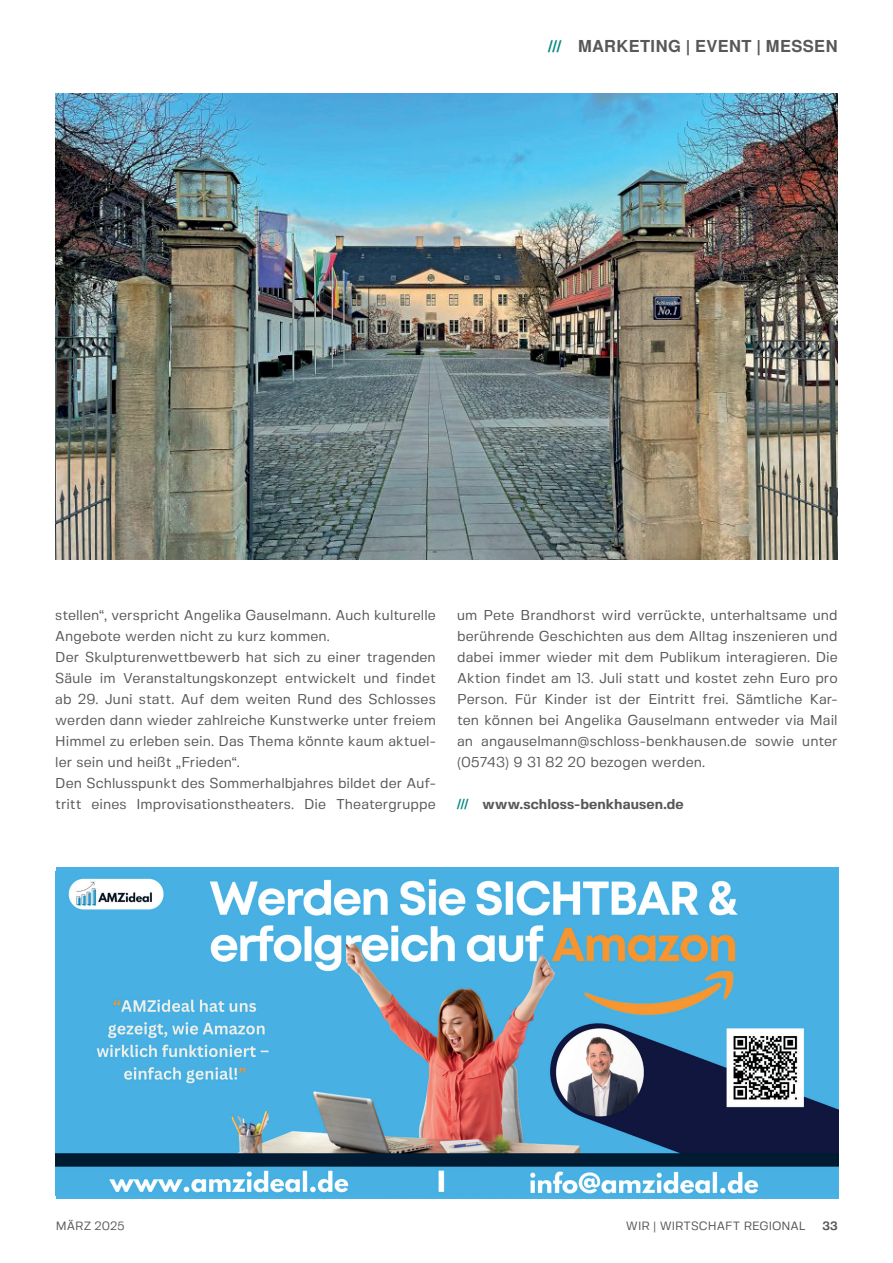
<style>
.page{position:relative;width:893px;height:1263px;background:#fff}
.page>*{position:absolute;margin:0;border:0;box-sizing:border-box;transform-origin:0 0}
.t1{font:700 16.5px "Te X Gyre Heros";letter-spacing:.025em;color:#57585a}
.t2{font:14.25px/21px "Fivo Sans";letter-spacing:.005em;color:#57585a}
.t3{font:700 14.25px "Fivo Sans";letter-spacing:.005em;color:#57585a}
.t4{font:12px "Fivo Sans";color:#57585a}
.t5{font:700 12px "Fivo Sans";color:#57585a}
.s1{color:#008780}
.s2{font-family:"Te X Gyre Heros";color:#008780}
</style>
<div class="page">
<div style="left:56px;top:867px;width:782px;height:332px;background:#4ab1e4"></div>
<img style="left:56px;top:878px;width:782px;height:317px">
<img style="left:56px;top:94px;width:782px;height:465px">
<p class="t1" style="left:548px;top:34px;width:291px"><span class="s1">///</span> MARKETING | EVENT | MESSEN</p>
<p class="t2" style="left:55px;top:604px;width:382px">stellen“, verspricht Angelika Gauselmann. Auch kulturelle Angebote werden nicht zu kurz kommen.<br>Der Skulpturenwettbewerb hat sich zu einer tragenden Säule im Veranstaltungskonzept entwickelt und findet ab 29. Juni statt. Auf dem weiten Rund des Schlosses werden dann wieder zahlreiche Kunstwerke unter freiem Himmel zu erleben sein. Das Thema könnte kaum aktuel&shy;ler sein und heißt „Frieden“.<br>Den Schlusspunkt des Sommerhalbjahres bildet der Auf&shy;tritt eines Improvisationstheaters. Die Theatergruppe</p>
<p class="t2" style="left:457px;top:604px;width:382px;text-align:justify">um Pete Brandhorst wird verrückte, unterhaltsame und berührende Geschichten aus dem Alltag inszenieren und dabei immer wieder mit dem Publikum interagieren. Die Aktion findet am 13. Juli statt und kostet zehn Euro pro Person. Für Kinder ist der Eintritt frei. Sämtliche Kar&shy;ten können bei Angelika Gauselmann entweder via Mail an angauselmann@schloss-benkhausen.de sowie unter (05743) 9 31 82 20 bezogen werden.</p>
<p class="t3" style="left:457px;top:795px;width:228px"><span class="s2">///</span> www.schloss-benkhausen.de</p>
<p class="t4" style="left:56px;top:1219px;width:71px">MÄRZ 2025</p>
<p class="t4" style="left:626px;top:1219px;width:181px">WIR | WIRTSCHAFT REGIONAL</p>
<p class="t5" style="left:822px;top:1219px;width:17px">33</p>
</div>
